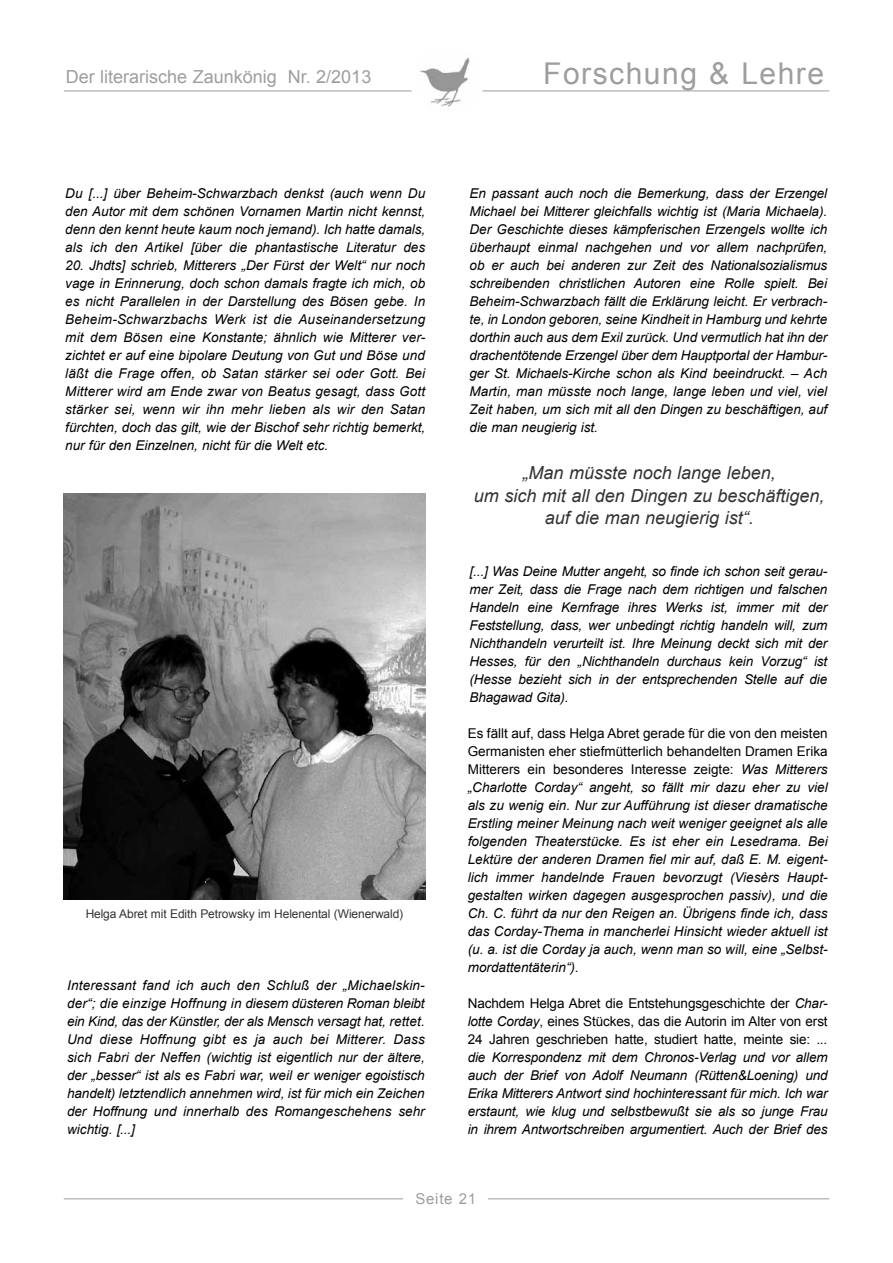
<style>
.page{position:relative;width:893px;height:1263px;background:#fff}
.page>*{position:absolute;margin:0;border:0;box-sizing:border-box;transform-origin:0 0}
.t1{font:30px "Arial";letter-spacing:.05em;color:#9c9e9f}
.t2{font:italic 18px/22.5px "Arial";color:#333;text-align:center}
.t3{font:18px "Arial";color:#9c9e9f}
.t4{font:15px "Arial";letter-spacing:.05em;color:#9c9e9f}
.t5{font:italic 13.5px/18px "Arial";letter-spacing:-.005em;color:#000;text-align:justify}
.t6{font:12px "Arial";letter-spacing:-.01em;color:#333}
.s1{font-style:normal}
</style>
<div class="page">
<img style="left:64px;top:493px;width:361px;height:406px">
<hr style="left:64px;top:91px;width:765px;height:1px;background:#9c9e9f">
<div style="left:410px;top:45px;width:69px;height:69px;background:#fff;border-radius:50%"></div>
<hr style="left:64px;top:1198px;width:765px;height:1px;background:#9c9e9f">
<div style="left:404px;top:1191px;width:84px;height:27px;background:#fff"></div>
<img style="left:420px;top:57px;width:60px;height:50px">
<div style="left:415px;top:45px;width:69px;height:69px;border:1px solid #fff;border-radius:50%"></div>
<h2 class="t3" style="left:66px;top:65px;width:307px">Der literarische Zaunkönig Nr. 2/2013</h2>
<h1 class="t1" style="left:543px;top:54px;width:282px">Forschung &amp; Lehre</h1>
<p class="t5" style="left:65px;top:184px;width:361px">Du [...] über Beheim-Schwarzbach denkst (auch wenn Du den Autor mit dem schönen Vornamen Martin nicht kennst, denn den kennt heute kaum noch jemand). Ich hatte damals, als ich den Artikel [über die phantastische Literatur des</p>
<p class="t5" style="left:65px;top:256px;width:361px">20. Jhdts] schrieb, Mitterers „Der Fürst der Welt“ nur noch vage in Erinnerung, doch schon damals fragte ich mich, ob es nicht Parallelen in der Darstellung des Bösen gebe. In Beheim-Schwarzbachs Werk ist die Auseinandersetzung mit dem Bösen eine Konstante; ähnlich wie Mitterer ver&shy;zichtet er auf eine bipolare Deutung von Gut und Böse und läßt die Frage offen, ob Satan stärker sei oder Gott. Bei Mitterer wird am Ende zwar von Beatus gesagt, dass Gott stärker sei, wenn wir ihn mehr lieben als wir den Satan fürchten, doch das gilt, wie der Bischof sehr richtig bemerkt, nur für den Einzelnen, nicht für die Welt etc.</p>
<p class="t6" style="left:86px;top:906px;width:319px">Helga Abret mit Edith Petrowsky im Helenental (Wienerwald)</p>
<p class="t5" style="left:67px;top:976px;width:359px">Interessant fand ich auch den Schluß der „Michaelskin&shy;der“; die einzige Hoffnung in diesem düsteren Roman bleibt ein Kind, das der Künstler, der als Mensch versagt hat, rettet.<br>Und diese Hoffnung gibt es ja auch bei Mitterer. Dass sich Fabri der Neffen (wichtig ist eigentlich nur der ältere, der „besser“ ist als es Fabri war, weil er weniger egoistisch handelt) letztendlich annehmen wird, ist für mich ein Zeichen der Hoffnung und innerhalb des Romangeschehens sehr wichtig. [...]</p>
<p class="t5" style="left:470px;top:184px;width:359px">En passant auch noch die Bemerkung, dass der Erzengel Michael bei Mitterer gleichfalls wichtig ist (Maria Michaela).<br>Der Geschichte dieses kämpferischen Erzengels wollte ich überhaupt einmal nachgehen und vor allem nachprüfen, ob er auch bei anderen zur Zeit des Nationalsozialismus schreibenden christlichen Autoren eine Rolle spielt. Bei Beheim-Schwarzbach fällt die Erklärung leicht. Er verbrach&shy;te, in London geboren, seine Kindheit in Hamburg und kehrte dorthin auch aus dem Exil zurück. Und vermutlich hat ihn der drachentötende Erzengel über dem Hauptportal der Hambur&shy;ger St. Michaels-Kirche schon als Kind beeindruckt. – Ach Martin, man müsste noch lange, lange leben und viel, viel Zeit haben, um sich mit all den Dingen zu beschäftigen, auf die man neugierig ist.</p>
<h2 class="t2" style="left:474px;top:462px;width:352px">„Man müsste noch lange leben,<br>um sich mit all den Dingen zu beschäftigen, auf die man neugierig ist“.</h2>
<p class="t5" style="left:470px;top:562px;width:359px">[...] Was Deine Mutter angeht, so finde ich schon seit gerau&shy;mer Zeit, dass die Frage nach dem richtigen und falschen Handeln eine Kernfrage ihres Werks ist, immer mit der Feststellung, dass, wer unbedingt richtig handeln will, zum Nichthandeln verurteilt ist. Ihre Meinung deckt sich mit der Hesses, für den „Nichthandeln durchaus kein Vorzug“ ist (Hesse bezieht sich in der entsprechenden Stelle auf die Bhagawad Gita).</p>
<p class="t5" style="left:468px;top:724px;width:361px"><span class="s1">Es fällt auf, dass Helga Abret gerade für die von den meisten Germanisten eher stiefmütterlich behandelten Dramen Erika Mitterers ein besonderes Interesse zeigte:</span> Was Mitterers „Charlotte Corday“ angeht, so fällt mir dazu eher zu viel als zu wenig ein. Nur zur Aufführung ist dieser dramatische Erstling meiner Meinung nach weit weniger geeignet als alle folgenden Theaterstücke. Es ist eher ein Lesedrama. Bei Lektüre der anderen Dramen fiel mir auf, daß E. M. eigent&shy;lich immer handelnde Frauen bevorzugt (Viesèrs Haupt&shy;gestalten wirken dagegen ausgesprochen passiv), und die Ch. C. führt da nur den Reigen an. Übrigens finde ich, dass das Corday-Thema in mancherlei Hinsicht wieder aktuell ist (u. a. ist die Corday ja auch, wenn man so will, eine „Selbst&shy;mordattentäterin“).</p>
<p class="t5" style="left:468px;top:994px;width:361px"><span class="s1">Nachdem Helga Abret die Entstehungsgeschichte der</span> Char&shy;lotte Corday<span class="s1">, eines Stückes, das die Autorin im Alter von erst 24 Jahren geschrieben hatte, studiert hatte, meinte sie:</span> ... die Korrespondenz mit dem Chronos-Verlag und vor allem auch der Brief von Adolf Neumann (Rütten&amp;Loening) und Erika Mitterers Antwort sind hochinteressant für mich. Ich war erstaunt, wie klug und selbstbewußt sie als so junge Frau in ihrem Antwortschreiben argumentiert. Auch der Brief des</p>
<p class="t4" style="left:415px;top:1188px;width:62px">Seite 21</p>
</div>
